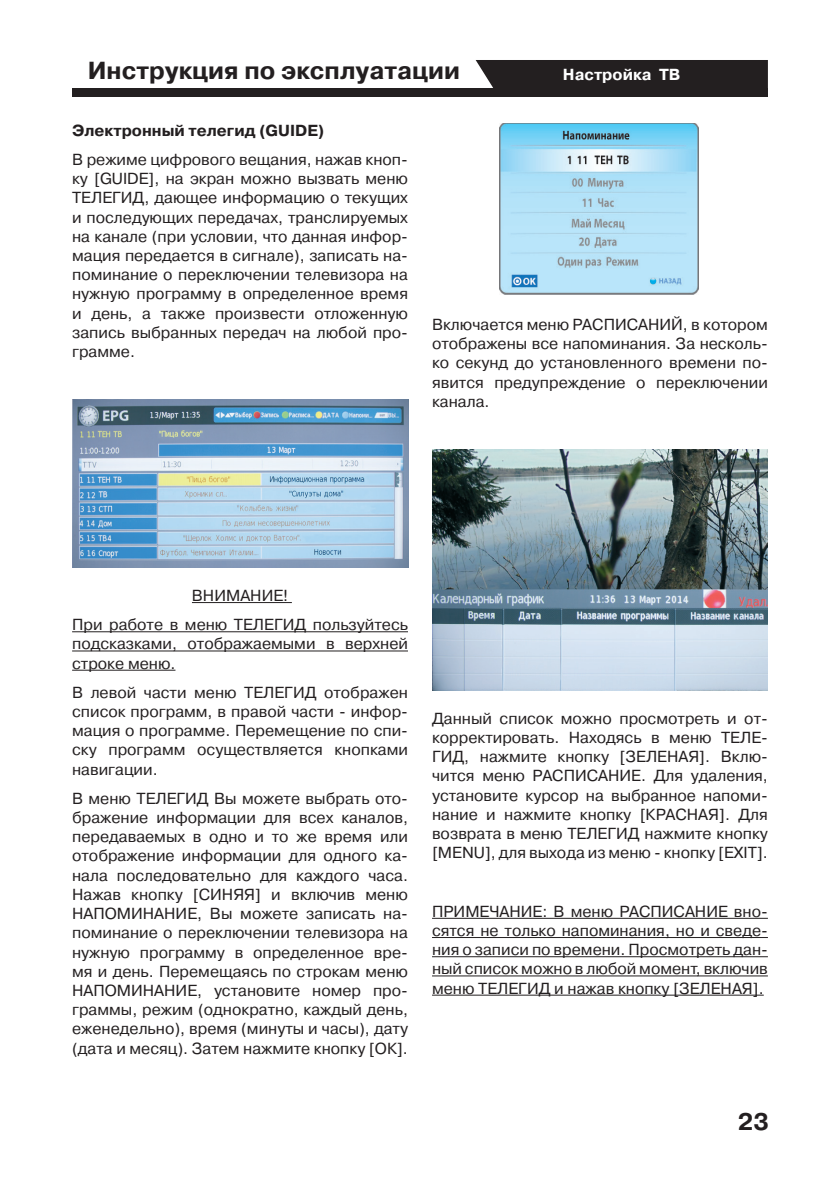
<style>
.page{position:relative;width:840px;height:1191px;background:#fff}
.page>*{position:absolute;margin:0;border:0;box-sizing:border-box;transform-origin:0 0}
.t1{font:700 24.6px "Pragmatica C";color:#231f20}
.t2{font:700 24px "Pragmatica C";color:#231f20}
.Text{font:16px/19.2px "Pragmatica C";color:#231f20;text-align:justify}
.Spisok_-__a__a{font:700 16px "Pragmatica C";color:#231f20}
.Text-2{font:700 16px "Pragmatica C";color:#fff}
</style>
<div class="page">
<div style="left:475px;top:60px;width:292px;height:28px;background:#231f20"></div>
<div style="left:72px;top:88px;width:695px;height:8px;background:#231f20"></div>
<hr style="left:192px;top:602px;width:100px;height:1px;background:#231f20">
<hr style="left:72px;top:631px;width:336px;height:1px;background:#231f20">
<hr style="left:72px;top:650px;width:336px;height:1px;background:#231f20">
<hr style="left:72px;top:670px;width:103px;height:1px;background:#231f20">
<img style="left:72px;top:399px;width:336px;height:169px">
<hr style="left:432px;top:918px;width:335px;height:1px;background:#231f20">
<hr style="left:432px;top:937px;width:335px;height:1px;background:#231f20">
<hr style="left:432px;top:956px;width:335px;height:1px;background:#231f20">
<hr style="left:432px;top:975px;width:335px;height:1px;background:#231f20">
<hr style="left:432px;top:994px;width:331px;height:1px;background:#231f20">
<img style="left:499px;top:123px;width:199px;height:171px">
<img style="left:432px;top:449px;width:335px;height:241px">
<h1 class="t1" style="left:88px;top:57px;width:373px">Инструкция по эксплуатации</h1>
<p class="Text-2" style="left:562px;top:66px;width:119px">Настройка ТВ</p>
<p class="Spisok_-__a__a" style="left:72px;top:122px;width:254px">Электронный телегид (GUIDE)</p>
<p class="Text" style="left:72px;top:150px;width:337px">В режиме цифрового вещания, нажав кноп&shy;ку [GUIDE], на экран можно вызвать меню ТЕЛЕГИД, дающее информацию о текущих и последующих передачах, транслируемых на канале (при условии, что данная инфор&shy;мация передается в сигнале), записать на&shy;поминание о переключении телевизора на нужную программу в определенное время и день, а также произвести отложенную запись выбранных передач на любой про&shy;грамме.</p>
<p class="Text" style="left:432px;top:315px;width:337px">Включается меню РАСПИСАНИЙ, в котором отображены все напоминания. За несколь&shy;ко секунд до установленного времени по&shy;явится предупреждение о переключении канала.</p>
<p class="Text" style="left:192px;top:586px;width:98px">ВНИМАНИЕ!</p>
<p class="Text" style="left:72px;top:615px;width:337px">При работе в меню ТЕЛЕГИД пользуйтесь подсказками, отображаемыми в верхней строке меню.</p>
<p class="Text" style="left:72px;top:683px;width:337px">В левой части меню ТЕЛЕГИД отображен список программ, в правой части - инфор&shy;мация о программе. Перемещение по спи&shy;ску программ осуществляется кнопками навигации.</p>
<p class="Text" style="left:72px;top:789px;width:337px">В меню ТЕЛЕГИД Вы можете выбрать ото&shy;бражение информации для всех каналов, передаваемых в одно и то же время или отображение информации для одного ка&shy;нала последовательно для каждого часа.<br>Нажав кнопку [СИНЯЯ] и включив меню НАПОМИНАНИЕ, Вы можете записать на&shy;поминание о переключении телевизора на нужную программу в определенное вре&shy;мя и день. Перемещаясь по строкам меню НАПОМИНАНИЕ, установите номер про&shy;граммы, режим (однократно, каждый день, еженедельно), время (минуты и часы), дату (дата и месяц). Затем нажмите кнопку [ОК].</p>
<p class="Text" style="left:432px;top:709px;width:337px">Данный список можно просмотреть и от&shy;корректировать. Находясь в меню ТЕЛЕ-ГИД, нажмите кнопку [ЗЕЛЕНАЯ]. Вклю&shy;чится меню РАСПИСАНИЕ. Для удаления, установите курсор на выбранное напоми&shy;нание и нажмите кнопку [КРАСНАЯ]. Для возврата в меню ТЕЛЕГИД нажмите кнопку [MENU], для выхода из меню - кнопку [EXIT].</p>
<p class="Text" style="left:432px;top:902px;width:337px">ПРИМЕЧАНИЕ: В меню РАСПИСАНИЕ вно&shy;сятся не только напоминания, но и сведе&shy;ния о записи по времени. Просмотреть дан&shy;ный список можно в любой момент, включив меню ТЕЛЕГИД и нажав кнопку [ЗЕЛЕНАЯ].</p>
<h2 class="t2" style="left:737px;top:1108px;width:33px">23</h2>
</div>
